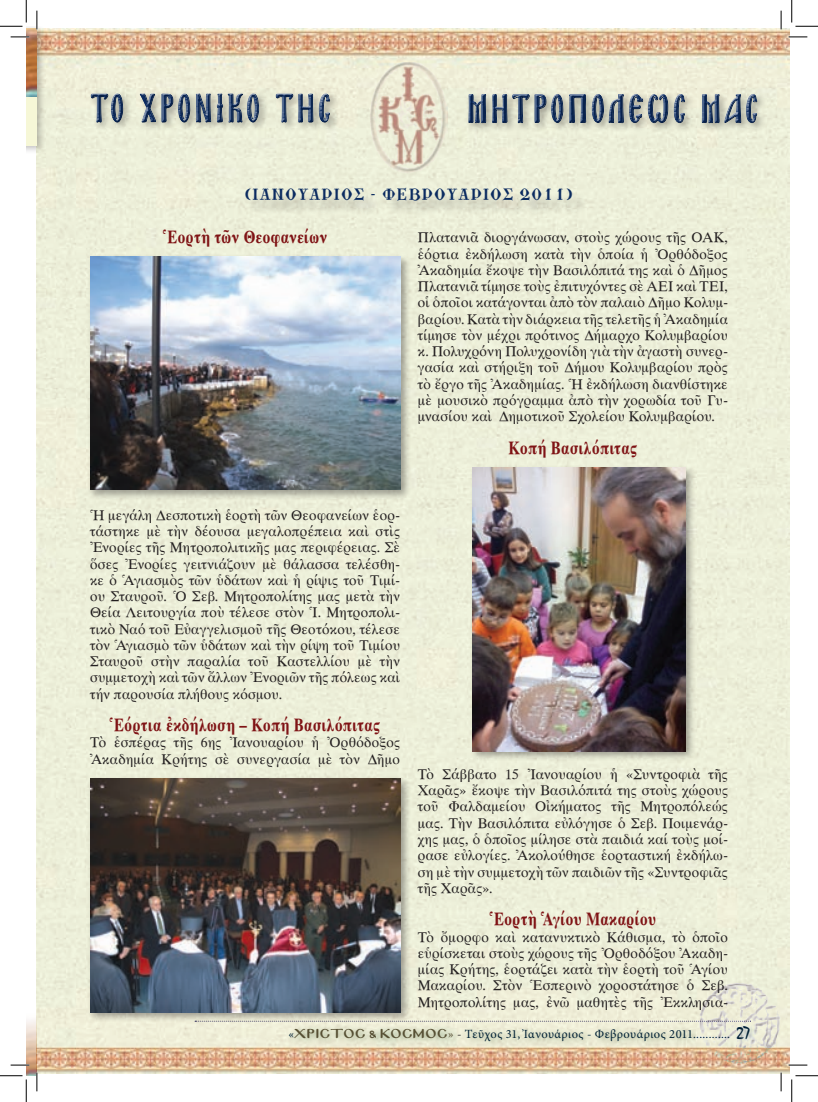
<style>
.page{position:relative;width:818px;height:1102px;background:#fff}
.page>*{position:absolute;margin:0;border:0;box-sizing:border-box;transform-origin:0 0}
.t1{font:35px "Mg Agion Oros UC Normal";letter-spacing:.18em;color:#0b2b60;scale:.71 1}
.Βασικό{font:18px "SK Dutch Pol Uni W Bold";letter-spacing:.03em;color:#7f1315;scale:.83 1}
.t2{font:17.5px "GFS Theokritos";letter-spacing:.06em;color:#0b2b60}
.Βασικό-2{font:13.75px/16.2px "SK Dutch Pol Uni W";letter-spacing:.025em;color:#231f20;text-align:justify}
.t3{font:12.5px "Minion Pro";letter-spacing:.03em;color:#002035}
.s1{font-family:"Mg Byzantine UC Pol Normal";font-size:11.25px;color:#575034}
.s2{color:#575034}
.s3{color:#231f20}
.s4{font-family:"Mistral";font-size:17.5px}
</style>
<div class="page">
<img style="left:37px;top:28px;width:753px;height:1045px">
<div style="left:88px;top:90px;width:252px;height:43px;background:#edecd6"></div>
<svg style="left:91px;top:133px;width:32px;height:2px"></svg>
<svg style="left:196px;top:133px;width:63px;height:2px"></svg>
<svg style="left:275px;top:133px;width:55px;height:2px"></svg>
<div style="left:81px;top:92px;width:259px;height:41px;background:#231f20;opacity:.75"></div>
<div style="left:248px;top:190px;width:339px;height:26px;background:#231f20;opacity:.29"></div>
<div style="left:466px;top:91px;width:301px;height:42px;background:#eeeed8"></div>
<svg style="left:464px;top:133px;width:22px;height:1px"></svg>
<svg style="left:492px;top:133px;width:71px;height:1px"></svg>
<svg style="left:569px;top:133px;width:116px;height:1px"></svg>
<svg style="left:698px;top:133px;width:59px;height:1px"></svg>
<div style="left:461px;top:93px;width:306px;height:40px;background:#231f20;opacity:.75"></div>
<img style="left:370px;top:61px;width:77px;height:113px">
<div style="left:87px;top:253px;width:324px;height:247px;background:#231f20;opacity:.4"></div>
<img style="left:90px;top:256px;width:311px;height:234px">
<div style="left:87px;top:775px;width:324px;height:247px;background:#231f20;opacity:.4"></div>
<img style="left:90px;top:778px;width:311px;height:233px">
<div style="left:469px;top:464px;width:227px;height:297px;background:#231f20;opacity:.4"></div>
<img style="left:473px;top:467px;width:212px;height:284px">
<div style="left:26px;top:26px;width:20px;height:128px;background:#231f20;opacity:.3"></div>
<div style="left:26px;top:28px;width:11px;height:117px;background:#f6f7d7"></div>
<img style="left:26px;top:28px;width:10px;height:69px">
<img style="left:26px;top:1020px;width:10px;height:55px">
<svg style="left:11px;top:36px;width:18px;height:2px"></svg>
<svg style="left:788px;top:36px;width:19px;height:2px"></svg>
<svg style="left:11px;top:1064px;width:18px;height:1px"></svg>
<svg style="left:788px;top:1064px;width:19px;height:1px"></svg>
<svg style="left:36px;top:11px;width:2px;height:18px"></svg>
<svg style="left:36px;top:1072px;width:2px;height:19px"></svg>
<svg style="left:780px;top:11px;width:2px;height:18px"></svg>
<svg style="left:780px;top:1072px;width:2px;height:19px"></svg>
<svg style="left:0;top:0;width:27px;height:27px"></svg>
<svg style="left:0;top:1075px;width:27px;height:26px"></svg>
<svg style="left:791px;top:0;width:27px;height:27px"></svg>
<svg style="left:791px;top:1075px;width:27px;height:26px"></svg>
<h1 class="t1" style="left:91px;top:94px;width:339px">ΤΟ ΧΡΟΝΙΚΟ ΤΗΣ</h1>
<h1 class="t1" style="left:469px;top:94px;width:409px">ΜΗΤΡΟΠΟΛΕΩΣ ΜΑΣ</h1>
<p class="t2" style="left:245px;top:185px;width:329px">(ΙΑΝΟΥΑΡΙΟΣ - ΦΕΒΡΟΥΑΡΙΟΣ 2011)</p>
<p class="Βασικό" style="left:163px;top:226px;width:199px">Ἑορτὴ τῶν Θεοφανείων</p>
<p class="Βασικό-2" style="left:418px;top:229px;width:312px">Πλατανιᾶ διοργάνωσαν, στοὺς χώρους τῆς ΟΑΚ, ἑόρτια ἐκδήλωση κατὰ τὴν ὁποία ἡ Ὀρθόδοξος Ἀκαδημία ἔκοψε τὴν Βασιλόπιτά της καὶ ὁ Δῆμος Πλατανιᾶ τίμησε τοὺς ἐπιτυχόντες σὲ ΑΕΙ καὶ ΤΕΙ, οἱ ὁποῖοι κατάγονται ἀπὸ τὸν παλαιὸ Δῆμο Κολυμ&shy;βαρίου. Κατὰ τὴν διάρκεια τῆς τελετῆς ἡ Ἀκαδημία τίμησε τὸν μέχρι πρότινος Δήμαρχο Κολυμβαρίου κ. Πολυχρόνη Πολυχρονίδη γιὰ τὴν ἀγαστὴ συνερ&shy;γασία καὶ στήριξη τοῦ Δήμου Κολυμβαρίου πρὸς τὸ ἔργο τῆς Ἀκαδημίας. Ἡ ἐκδήλωση διανθίστηκε μὲ μουσικὸ πρόγραμμα ἀπὸ τὴν χορωδία τοῦ Γυ&shy;μνασίου καὶ Δημοτικοῦ Σχολείου Κολυμβαρίου.</p>
<p class="Βασικό" style="left:508px;top:437px;width:157px">Κοπή Βασιλόπιτας</p>
<p class="Βασικό-2" style="left:90px;top:507px;width:312px">Ἡ μεγάλη Δεσποτικὴ ἑορτὴ τῶν Θεοφανείων ἑορ&shy;τάστηκε μὲ τὴν δέουσα μεγαλοπρέπεια καὶ στὶς Ἐνορίες τῆς Μητροπολιτικῆς μας περιφέρειας. Σὲ ὅσες Ἐνορίες γειτνιάζουν μὲ θάλασσα τελέσθη&shy;κε ὁ Ἁγιασμὸς τῶν ὑδάτων καὶ ἡ ρίψις τοῦ Τιμί&shy;ου Σταυροῦ. Ὁ Σεβ. Μητροπολίτης μας μετὰ τὴν Θεία Λειτουργία ποὺ τέλεσε στὸν Ἱ. Μητροπολι&shy;τικὸ Ναό τοῦ Εὐαγγελισμοῦ τῆς Θεοτόκου, τέλεσε τὸν Ἁγιασμὸ τῶν ὑδάτων καὶ τὴν ρίψη τοῦ Τιμίου Σταυροῦ στὴν παραλία τοῦ Καστελλίου μὲ τὴν συμμετοχὴ καὶ τῶν ἄλλων Ἐνοριῶν τῆς πόλεως καὶ τήν παρουσία πλήθους κόσμου.</p>
<p class="Βασικό" style="left:110px;top:714px;width:327px">Ἑόρτια ἐκδήλωση – Κοπή Βασιλόπιτας</p>
<p class="Βασικό-2" style="left:90px;top:734px;width:312px">Τὸ ἑσπέρας τῆς 6ης Ἰανουαρίου ἡ Ὀρθόδοξος<br>Ἀκαδημία Κρήτης σὲ συνεργασία μὲ τὸν Δῆμο</p>
<p class="Βασικό-2" style="left:418px;top:766px;width:312px">Τὸ Σάββατο 15 Ἰανουαρίου ἡ «Συντροφιὰ τῆς Χαρᾶς» ἔκοψε τὴν Βασιλόπιτά της στοὺς χώρους τοῦ Φαλδαμείου Οἰκήματος τῆς Μητροπόλεώς μας. Τὴν Βασιλόπιτα εὐλόγησε ὁ Σεβ. Ποιμενάρ&shy;χης μας, ὁ ὁποῖος μίλησε στὰ παιδιά καί τοὺς μοί&shy;ρασε εὐλογίες. Ἀκολούθησε ἑορταστική ἐκδήλω&shy;ση μὲ τὴν συμμετοχὴ τῶν παιδιῶν τῆς «Συντροφιᾶς τῆς Χαρᾶς».</p>
<p class="Βασικό" style="left:490px;top:908px;width:202px">Ἑορτὴ Ἁγίου Μακαρίου</p>
<p class="Βασικό-2" style="left:418px;top:928px;width:312px">Τὸ ὄμορφο καὶ κατανυκτικὸ Κάθισμα, τὸ ὁποῖο εὑρίσκεται στοὺς χώρους τῆς Ὀρθοδόξου Ἀκαδη&shy;μίας Κρήτης, ἑορτάζει κατὰ τὴν ἑορτὴ τοῦ Ἁγίου Μακαρίου. Στὸν Ἑσπερινὸ χοροστάτησε ὁ Σεβ.<br>Μητροπολίτης μας, ἐνῶ μαθητὲς τῆς Ἐκκλησια-</p>
<p class="t3" style="left:288px;top:1025px;width:463px">«<span class="s1">ΧΡΙΣΤΟΣ &amp; ΚΟΣΜΟΣ</span><span class="s2">»</span> <span class="s3">-</span> Τεῦχος 31, Ἰανουάριος - Φεβρουάριος 2011............ <span class="s4">27</span></p>
</div>
